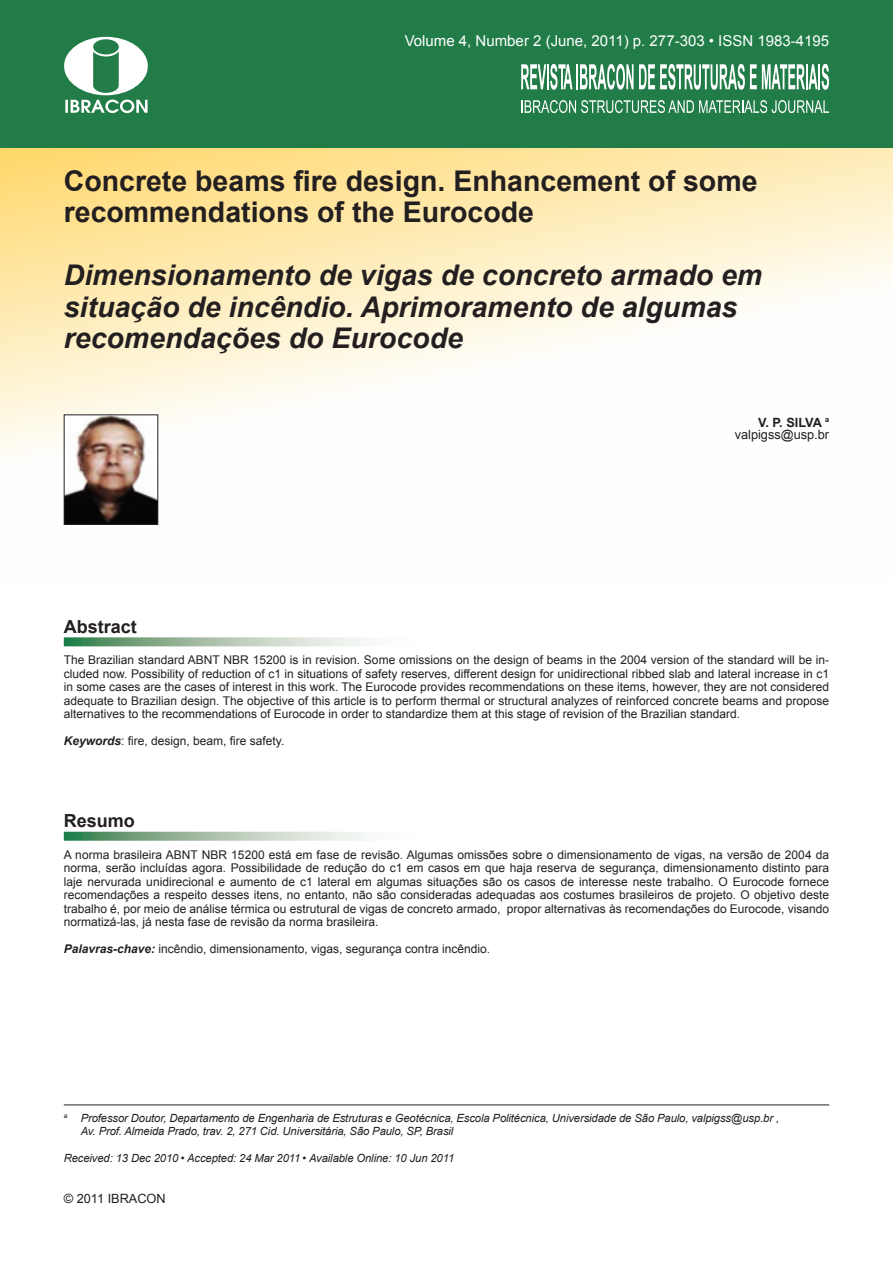
<style>
.page{position:relative;width:893px;height:1263px;background:#fff}
.page>*{position:absolute;margin:0;border:0;box-sizing:border-box;transform-origin:0 0}
.t1{font:italic 700 28.5px/31.5px "Arial";color:#231f20}
.t2{font:700 28.5px/31.5px "Arial";color:#231f20}
.t3{font:700 18px "Arial";color:#231f20}
.t4{font:15px "Arial";color:#fff}
.t5{font:12.75px/12.8px "Arial";color:#231f20;text-align:right}
.t6{font:12px/13.5px "Arial";color:#231f20;text-align:justify}
.t7{font:italic 11.25px/13.5px "Arial";letter-spacing:-.01em;color:#231f20}
.s1{font-weight:700}
.s2{font-weight:700;font-style:italic}
</style>
<div class="page">
<svg style="left:0;top:148px;width:893px;height:377px"></svg>
<hr style="left:64px;top:1104px;width:765px;height:1px;background:#231f20">
<svg style="left:64px;top:637px;width:299px;height:9px;background:#a5c1aa"></svg>
<svg style="left:64px;top:832px;width:299px;height:9px;background:#a4c0a9"></svg>
<div style="left:0;top:0;width:893px;height:148px;background:#217c47"></div>
<svg style="left:64px;top:37px;width:84px;height:76px"></svg>
<svg style="left:521px;top:64px;width:51px;height:26px"></svg>
<hr style="left:576px;top:64px;width:2px;height:25px;background:#fff">
<svg style="left:580px;top:64px;width:249px;height:26px"></svg>
<svg style="left:521px;top:100px;width:308px;height:13px"></svg>
<img style="left:66px;top:416px;width:90px;height:107px">
<div style="left:64px;top:414px;width:94px;height:111px;border:1px solid #231f20"></div>
<p class="t4" style="left:405px;top:31px;width:426px">Volume 4, Number 2 (June, 2011) p. 277-303 • ISSN 1983-4195</p>
<h1 class="t2" style="left:64px;top:166px;width:695px">Concrete beams fire design. Enhancement of some recommendations of the Eurocode</h1>
<h1 class="t1" style="left:64px;top:260px;width:700px">Dimensionamento de vigas de concreto armado em situação de incêndio. Aprimoramento de algumas recomendações do Eurocode</h1>
<h2 class="t3" style="left:64px;top:615px;width:75px">Abstract</h2>
<p class="t5" style="left:735px;top:416px;width:96px"><span class="s1">V. P. Silva</span> <sup>a </sup>valpigss@usp.br</p>
<p class="t6" style="left:64px;top:653px;width:767px">The Brazilian standard ABNT NBR 15200 is in revision. Some omissions on the design of beams in the 2004 version of the standard will be in&shy;cluded now. Possibility of reduction of c1 in situations of safety reserves, different design for unidirectional ribbed slab and lateral increase in c1 in some cases are the cases of interest in this work. The Eurocode provides recommendations on these items, however, they are not considered adequate to Brazilian design. The objective of this article is to perform thermal or structural analyzes of reinforced concrete beams and propose alternatives to the recommendations of Eurocode in order to standardize them at this stage of revision of the Brazilian standard.</p>
<p class="t6" style="left:64px;top:734px;width:222px"><span class="s2">Keywords</span>: fire, design, beam, fire safety.</p>
<h2 class="t3" style="left:64px;top:809px;width:73px">Resumo</h2>
<p class="t6" style="left:64px;top:848px;width:767px">A norma brasileira ABNT NBR 15200 está em fase de revisão. Algumas omissões sobre o dimensionamento de vigas, na versão de 2004 da norma, serão incluídas agora. Possibilidade de redução do c1 em casos em que haja reserva de segurança, dimensionamento distinto para laje nervurada unidirecional e aumento de c1 lateral em algumas situações são os casos de interesse neste trabalho. O Eurocode fornece recomendações a respeito desses itens, no entanto, não são consideradas adequadas aos costumes brasileiros de projeto. O objetivo deste trabalho é, por meio de análise térmica ou estrutural de vigas de concreto armado, propor alternativas às recomendações do Eurocode, visando normatizá-las, já nesta fase de revisão da norma brasileira.</p>
<p class="t6" style="left:64px;top:942px;width:428px"><span class="s2">Palavras-chave:</span> incêndio, dimensionamento, vigas, segurança contra incêndio.</p>
<p class="t7" style="left:81px;top:1111px;width:700px;text-indent:-17px"><sup>a</sup> Professor Doutor, Departamento de Engenharia de Estruturas e Geotécnica, Escola Politécnica, Universidade de São Paulo, valpigss@usp.br ,<br>Av. Prof. Almeida Prado, trav. 2, 271 Cid. Universitária, São Paulo, SP, Brasil</p>
<p class="t7" style="left:64px;top:1152px;width:392px">Received: 13 Dec 2010 • Accepted: 24 Mar 2011 • Available Online: 10 Jun 2011</p>
<p class="t5" style="left:64px;top:1192px;width:103px">© 2011 IBRACON</p>
</div>
